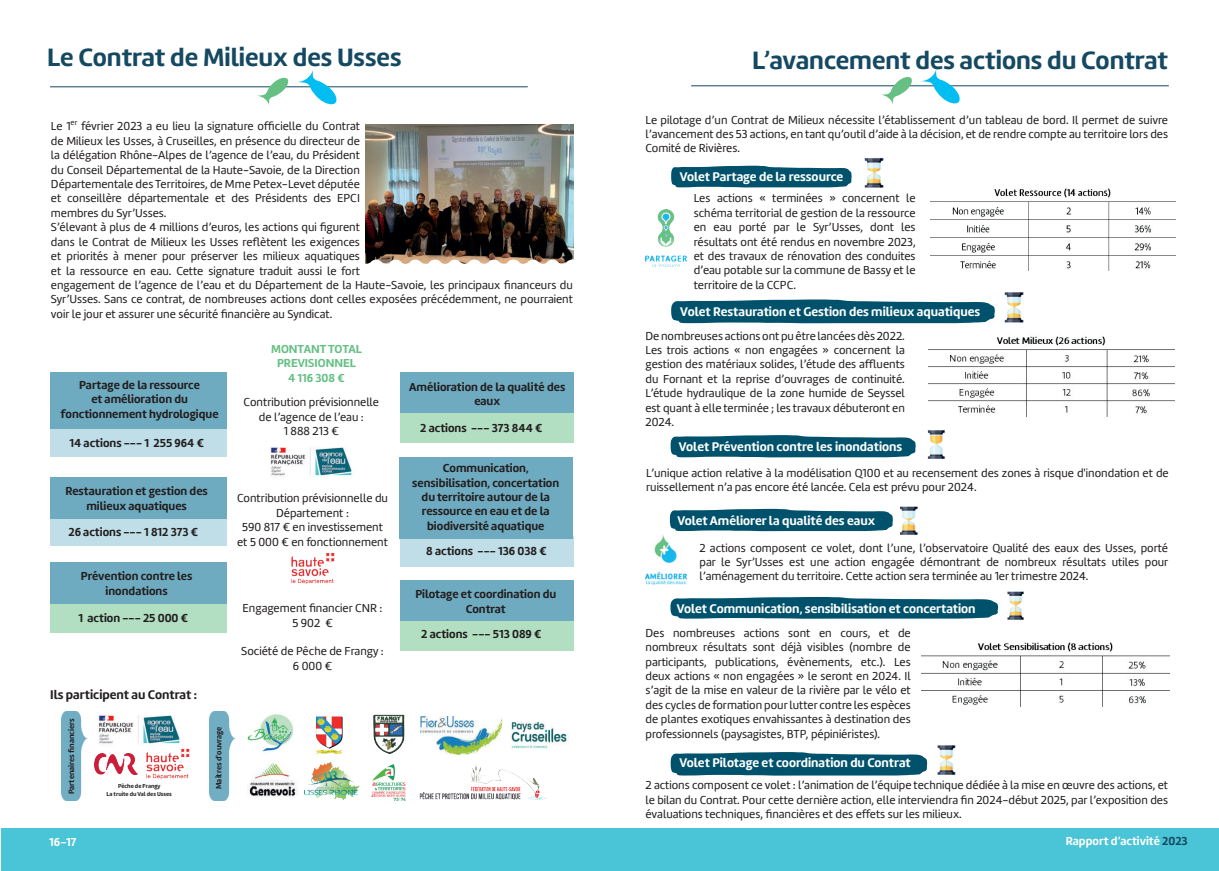
<style>
.page{position:relative;width:1219px;height:871px;background:#fff}
.page>*{position:absolute;margin:0;border:0;box-sizing:border-box;transform-origin:0 0}
.t1{font:700 26px "Amelia";color:#154962}
.t2{font:700 13px "Amelia";color:#fff}
.t3{font:700 13px "Amelia";color:#231f20}
.t4{font:12px/14.4px "Amelia";color:#231f20;text-align:justify}
.t5{font:700 12px/14.4px "Amelia";color:#231f20;text-align:center}
.t6{font:700 12px/14.4px "Amelia";color:#66c084;text-align:center}
.t7{font:700 12px "Amelia";color:#fff}
.t8{font:700 8px "Amelia";color:#231f20}
.t9{font:700 6px/7.2px "Amelia";color:#231f20;text-align:center}
.s1{color:#154962}
</style>
<div class="page">
<div style="left:1px;top:827px;width:1218px;height:43px;background:#4ac4d7"></div>
<div style="left:50px;top:428px;width:177px;height:29px;background:#bfdee7"></div>
<img style="left:62px;top:711px;width:26px;height:89px">
<img style="left:98px;top:715px;width:82px;height:29px">
<img style="left:94px;top:753px;width:43px;height:20px">
<img style="left:146px;top:748px;width:44px;height:31px">
<img style="left:209px;top:711px;width:27px;height:89px">
<img style="left:247px;top:714px;width:47px;height:38px">
<img style="left:248px;top:763px;width:50px;height:33px">
<img style="left:316px;top:716px;width:27px;height:38px">
<img style="left:305px;top:762px;width:55px;height:37px">
<img style="left:371px;top:764px;width:35px;height:37px">
<img style="left:420px;top:716px;width:82px;height:38px">
<img style="left:511px;top:721px;width:58px;height:28px">
<img style="left:419px;top:765px;width:127px;height:35px">
<img style="left:373px;top:714px;width:32px;height:40px">
<div style="left:50px;top:372px;width:177px;height:56px;background:#6eabc0"></div>
<div style="left:400px;top:413px;width:173px;height:30px;background:#b2dfc1"></div>
<div style="left:400px;top:372px;width:173px;height:41px;background:#6eabc0"></div>
<div style="left:50px;top:517px;width:177px;height:29px;background:#bfdee7"></div>
<div style="left:50px;top:477px;width:177px;height:41px;background:#6eabc0"></div>
<div style="left:50px;top:603px;width:177px;height:29px;background:#b2dfc1"></div>
<div style="left:50px;top:562px;width:177px;height:41px;background:#6eabc0"></div>
<div style="left:400px;top:536px;width:173px;height:30px;background:#bfdee7"></div>
<div style="left:400px;top:457px;width:173px;height:81px;background:#6eabc0"></div>
<div style="left:400px;top:620px;width:173px;height:30px;background:#b2dfc1"></div>
<div style="left:400px;top:580px;width:173px;height:40px;background:#6eabc0"></div>
<img style="left:270px;top:447px;width:82px;height:29px">
<img style="left:291px;top:552px;width:44px;height:32px">
<img style="left:366px;top:124px;width:207px;height:135px">
<svg style="left:365px;top:259px;width:209px;height:5px"></svg>
<hr style="left:50px;top:86px;width:478px;height:1px;background:#154962">
<svg style="left:256px;top:77px;width:33px;height:28px"></svg>
<svg style="left:297px;top:70px;width:41px;height:35px"></svg>
<hr style="left:691px;top:85px;width:478px;height:1px;background:#154962">
<svg style="left:880px;top:77px;width:33px;height:27px"></svg>
<svg style="left:920px;top:69px;width:41px;height:35px"></svg>
<svg style="left:671px;top:166px;width:181px;height:22px;background:#19637a"></svg>
<img style="left:931px;top:188px;width:244px;height:82px">
<svg style="left:671px;top:299px;width:324px;height:24px;background:#19637a"></svg>
<img style="left:928px;top:336px;width:246px;height:80px">
<svg style="left:670px;top:435px;width:246px;height:22px;background:#166078"></svg>
<svg style="left:670px;top:508px;width:223px;height:23px;background:#1d667d"></svg>
<svg style="left:670px;top:597px;width:328px;height:21px;background:#135f77"></svg>
<img style="left:922px;top:642px;width:248px;height:64px">
<svg style="left:671px;top:752px;width:256px;height:23px;background:#135f77"></svg>
<img style="left:645px;top:534px;width:41px;height:50px">
<img style="left:645px;top:209px;width:41px;height:58px">
<img style="left:927px;top:430px;width:18px;height:29px">
<img style="left:901px;top:506px;width:17px;height:29px">
<img style="left:1007px;top:591px;width:17px;height:29px">
<img style="left:937px;top:745px;width:19px;height:30px">
<img style="left:1004px;top:292px;width:20px;height:31px">
<img style="left:864px;top:158px;width:20px;height:30px">
<h1 class="t1" style="left:47px;top:42px;width:356px">Le Contrat de Milieux des Usses</h1>
<p class="t4" style="left:51px;top:119px;width:524px;text-align:left">Le 1<sup>er</sup> février 2023 a eu lieu la signature officielle du Contrat<br>de Milieux les Usses, à Cruseilles, en présence du directeur de<br>la délégation Rhône-Alpes de l’agence de l’eau, du Président<br>du Conseil Départemental de la Haute-Savoie, de la Direction<br>Départementale des Territoires, de Mme Petex-Levet députée<br>et conseillère départementale et des Présidents des EPCI<br>membres du Syr’Usses.<br>S’élevant à plus de 4 millions d’euros, les actions qui figurent<br>dans le Contrat de Milieux les Usses reflètent les exigences<br>et priorités à mener pour préserver les milieux aquatiques<br>et la ressource en eau. Cette signature traduit aussi le fort<br>engagement de l’agence de l’eau et du Département de la Haute-Savoie, les principaux financeurs du Syr’Usses. Sans ce contrat, de nombreuses actions dont celles exposées précédemment, ne pourraient voir le jour et assurer une sécurité financière au Syndicat.</p>
<p class="t5" style="left:61px;top:378px;width:160px">Partage de la ressource<br>et amélioration du fonctionnement hydrologique</p>
<p class="t5" style="left:69px;top:436px;width:136px">14 actions --- 1 255 964 €</p>
<p class="t6" style="left:271px;top:342px;width:92px">MONTANT TOTAL<br>PREVISIONNEL<br>4 116 308 €</p>
<p class="t4" style="left:244px;top:395px;width:137px;text-align:center">Contribution prévisionnelle de l’agence de l’eau :<br>1 888 213 €</p>
<p class="t5" style="left:65px;top:484px;width:144px">Restauration et gestion des milieux aquatiques</p>
<p class="t5" style="left:68px;top:525px;width:131px">26 actions --- 1 812 373 €</p>
<p class="t5" style="left:81px;top:569px;width:113px">Prévention contre les inondations</p>
<p class="t5" style="left:78px;top:610px;width:111px">1 action --- 25 000 €</p>
<p class="t3" style="left:50px;top:686px;width:148px">Ils participent au Contrat :</p>
<p class="t8" style="left:67px;top:793px;width:77px;rotate:-90deg">Partenaires financiers</p>
<p class="t9" style="left:107px;top:782px;width:67px">Pêche de Frangy<br>La truite du Val des Usses</p>
<p class="t8" style="left:214px;top:788px;width:64px;rotate:-90deg">Maîtres d’ouvrage</p>
<p class="t4" style="left:237px;top:491px;width:152px;text-align:center">Contribution prévisionnelle du<br>Département :<br>590 817 € en investissement et 5 000 € en fonctionnement</p>
<p class="t4" style="left:243px;top:600px;width:142px;text-align:center">Engagement financier CNR :<br>5 902 €</p>
<p class="t4" style="left:241px;top:644px;width:144px;text-align:center">Société de Pêche de Frangy :<br>6 000 €</p>
<p class="t5" style="left:409px;top:379px;width:158px">Amélioration de la qualité des eaux</p>
<p class="t5" style="left:420px;top:421px;width:124px">2 actions --- 373 844 €</p>
<p class="t5" style="left:412px;top:461px;width:148px">Communication, sensibilisation, concertation du territoire autour de la ressource en eau et de la biodiversité aquatique</p>
<p class="t5" style="left:426px;top:543px;width:122px">8 actions --- 136 038 €</p>
<p class="t5" style="left:415px;top:587px;width:142px">Pilotage et coordination du<br>Contrat</p>
<p class="t5" style="left:421px;top:627px;width:122px">2 actions --- 513 089 €</p>
<h1 class="t1" style="left:752px;top:45px;width:417px">L’avancement des actions du Contrat</h1>
<p class="t4" style="left:645px;top:112px;width:524px">Le pilotage d’un Contrat de Milieux nécessite l’établissement d’un tableau de bord. Il permet de suivre l’avancement des 53 actions, en tant qu’outil d’aide à la décision, et de rendre compte au territoire lors des Comité de Rivières.</p>
<p class="t2" style="left:680px;top:169px;width:165px">Volet Partage de la ressource</p>
<p class="t4" style="left:694px;top:191px;width:223px">Les actions « terminées » concernent le schéma territorial de gestion de la ressource en eau porté par le Syr’Usses, dont les résultats ont été rendus en novembre 2023, et des travaux de rénovation des conduites d’eau potable sur la commune de Bassy et le territoire de la CCPC.</p>
<p class="t2" style="left:680px;top:304px;width:301px">Volet Restauration et Gestion des milieux aquatiques</p>
<p class="t4" style="left:645px;top:328px;width:261px">De nombreuses actions ont pu être lancées dès 2022.<br>Les trois actions « non engagées » concernent la gestion des matériaux solides, l’étude des affluents du Fornant et la reprise d’ouvrages de continuité.<br>L’étude hydraulique de la zone humide de Seyssel est quant à elle terminée ; les travaux débuteront en 2024.</p>
<p class="t2" style="left:679px;top:438px;width:225px">Volet Prévention contre les inondations</p>
<p class="t4" style="left:646px;top:465px;width:524px">L’unique action relative à la modélisation Q100 et au recensement des zones à risque d'inondation et de ruissellement n’a pas encore été lancée. Cela est prévu pour 2024.</p>
<p class="t2" style="left:677px;top:513px;width:199px">Volet Améliorer la qualité des eaux</p>
<p class="t4" style="left:699px;top:540px;width:470px">2 actions composent ce volet, dont l’une, l’observatoire Qualité des eaux des Usses, porté par le Syr’Usses est une action engagée démontrant de nombreux résultats utiles pour l’aménagement du territoire. Cette action sera terminée au 1er trimestre 2024.</p>
<p class="t2" style="left:677px;top:600px;width:300px">Volet Communication, sensibilisation et concertation</p>
<p class="t4" style="left:645px;top:625px;width:267px">Des nombreuses actions sont en cours, et de nombreux résultats sont déjà visibles (nombre de participants, publications, évènements, etc.). Les deux actions « non engagées » le seront en 2024. Il s’agit de la mise en valeur de la rivière par le vélo et des cycles de formation pour lutter contre les espèces de plantes exotiques envahissantes à destination des professionnels (paysagistes, BTP, pépiniéristes).</p>
<p class="t2" style="left:679px;top:755px;width:233px">Volet Pilotage et coordination du Contrat</p>
<p class="t4" style="left:645px;top:778px;width:524px">2 actions composent ce volet : l’animation de l’équipe technique dédiée à la mise en œuvre des actions, et le bilan du Contrat. Pour cette dernière action, elle interviendra fin 2024-début 2025, par l’exposition des évaluations techniques, financières et des effets sur les milieux.</p>
<p class="t7" style="left:49px;top:834px;width:29px">16-17</p>
<p class="t7" style="left:1066px;top:833px;width:123px">Rapport d’activité <span class="s1">2023</span></p>
</div>
